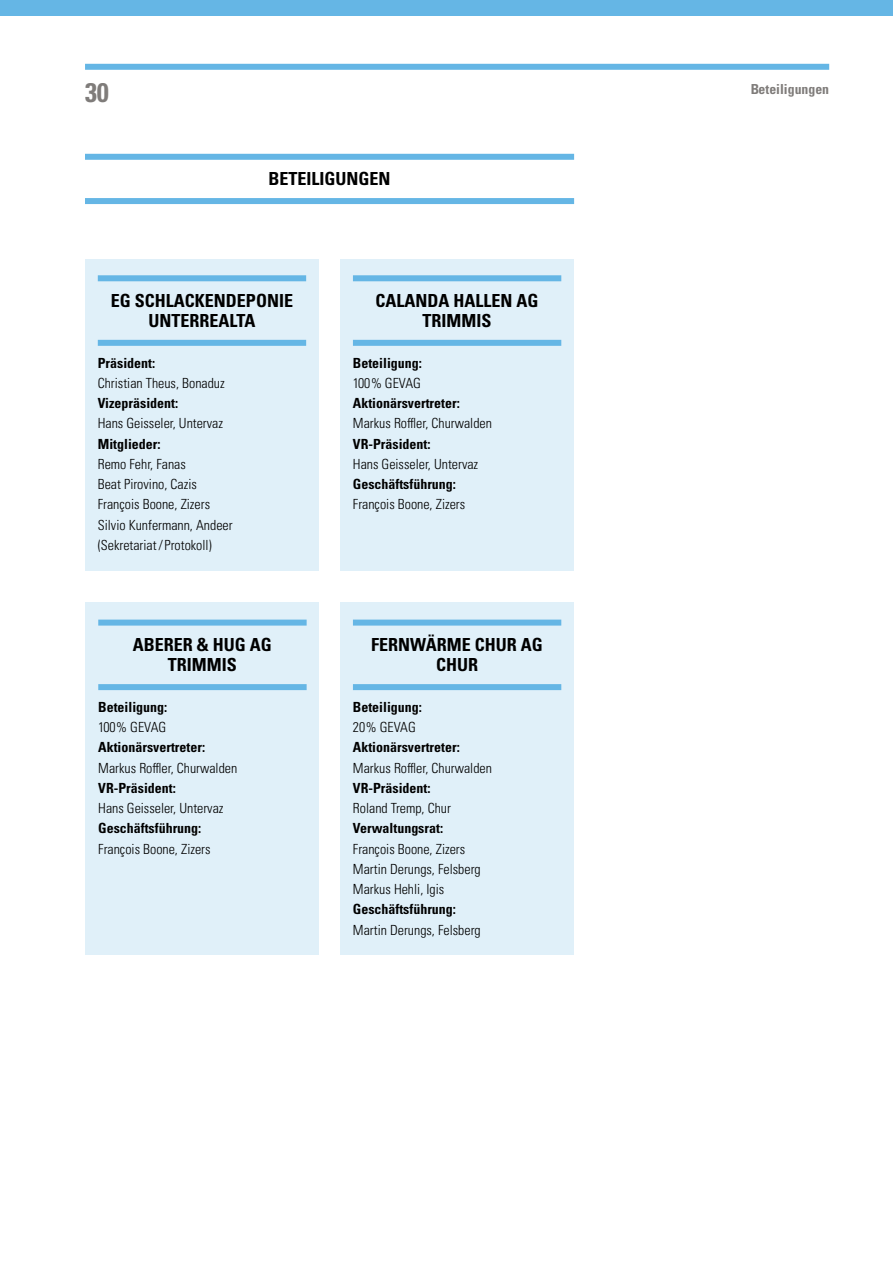
<style>
.page{position:relative;width:893px;height:1263px;background:#fff}
.page>*{position:absolute;margin:0;border:0;box-sizing:border-box;transform-origin:0 0}
.t1{font:700 condensed 26.85px "Univers LT Pro";color:#7f7c7a}
.t2{font:700 condensed 18px/20.2px "Univers LT Pro";color:#000;text-align:center}
.t3{font:300 condensed 13.95px/20.2px "Univers LT Pro";color:#000}
.t4{font:700 condensed 13.95px "Univers LT Pro";color:#000}
.t5{font:700 condensed 13.8px "Univers LT Pro";color:#7f7c7a}
</style>
<div class="page">
<div style="left:85px;top:64px;width:744px;height:6px;background:#65b6e5"></div>
<div style="left:0;top:0;width:893px;height:15px;background:#65b6e5"></div>
<div style="left:85px;top:259px;width:234px;height:311px;background:#e0f0f9"></div>
<div style="left:98px;top:275px;width:208px;height:6px;background:#65b6e5"></div>
<div style="left:98px;top:340px;width:208px;height:6px;background:#65b6e5"></div>
<div style="left:340px;top:259px;width:234px;height:311px;background:#e0f0f9"></div>
<div style="left:353px;top:275px;width:208px;height:6px;background:#65b6e5"></div>
<div style="left:353px;top:340px;width:208px;height:6px;background:#65b6e5"></div>
<div style="left:86px;top:603px;width:233px;height:352px;background:#e0f0f9"></div>
<div style="left:98px;top:620px;width:209px;height:6px;background:#65b6e5"></div>
<div style="left:98px;top:684px;width:209px;height:6px;background:#65b6e5"></div>
<div style="left:340px;top:603px;width:234px;height:352px;background:#e0f0f9"></div>
<div style="left:353px;top:620px;width:208px;height:6px;background:#65b6e5"></div>
<div style="left:353px;top:684px;width:208px;height:6px;background:#65b6e5"></div>
<div style="left:85px;top:154px;width:489px;height:6px;background:#65b6e5"></div>
<div style="left:85px;top:198px;width:489px;height:6px;background:#65b6e5"></div>
<h1 class="t1" style="left:85px;top:76px;width:25px">30</h1>
<p class="t5" style="left:750px;top:80px;width:80px">Beteiligungen</p>
<p class="t2" style="left:269px;top:168px;width:124px">BETEILIGUNGEN</p>
<p class="t2" style="left:111px;top:290px;width:184px">EG SCHLACKENDEPONIE<br>UNTERREALTA</p>
<p class="t4" style="left:98px;top:354px;width:59px">Präsident:</p>
<p class="t3" style="left:98px;top:372px;width:129px">Christian Theus, Bonaduz</p>
<p class="t4" style="left:98px;top:395px;width:82px">Vizepräsident:</p>
<p class="t3" style="left:98px;top:413px;width:127px">Hans Geisseler, Untervaz</p>
<p class="t4" style="left:98px;top:435px;width:64px">Mitglieder:</p>
<p class="t3" style="left:98px;top:453px;width:136px">Remo Fehr, Fanas<br>Beat Pirovino, Cazis<br>François Boone, Zizers<br>Silvio Kunfermann, Andeer (Sekretariat/Protokoll)</p>
<p class="t2" style="left:133px;top:634px;width:140px">ABERER &amp; HUG AG<br>TRIMMIS</p>
<p class="t4" style="left:98px;top:698px;width:70px">Beteiligung:</p>
<p class="t3" style="left:98px;top:716px;width:69px">100% GEVAG</p>
<p class="t4" style="left:98px;top:739px;width:108px">Aktionärsvertreter:</p>
<p class="t3" style="left:98px;top:757px;width:141px">Markus Roffler, Churwalden</p>
<p class="t4" style="left:98px;top:779px;width:79px">VR-Präsident:</p>
<p class="t3" style="left:98px;top:797px;width:127px">Hans Geisseler, Untervaz</p>
<p class="t4" style="left:98px;top:820px;width:105px">Geschäftsführung:</p>
<p class="t3" style="left:98px;top:838px;width:114px">François Boone, Zizers</p>
<p class="t2" style="left:376px;top:290px;width:164px">CALANDA HALLEN AG<br>TRIMMIS</p>
<p class="t4" style="left:353px;top:354px;width:70px">Beteiligung:</p>
<p class="t3" style="left:353px;top:372px;width:69px">100% GEVAG</p>
<p class="t4" style="left:353px;top:395px;width:108px">Aktionärsvertreter:</p>
<p class="t3" style="left:353px;top:413px;width:141px">Markus Roffler, Churwalden</p>
<p class="t4" style="left:353px;top:435px;width:79px">VR-Präsident:</p>
<p class="t3" style="left:353px;top:453px;width:127px">Hans Geisseler, Untervaz</p>
<p class="t4" style="left:353px;top:476px;width:105px">Geschäftsführung:</p>
<p class="t3" style="left:353px;top:494px;width:114px">François Boone, Zizers</p>
<p class="t2" style="left:371px;top:634px;width:173px">FERNWÄRME CHUR AG<br>CHUR</p>
<p class="t4" style="left:353px;top:698px;width:70px">Beteiligung:</p>
<p class="t3" style="left:353px;top:716px;width:64px">20% GEVAG</p>
<p class="t4" style="left:353px;top:739px;width:108px">Aktionärsvertreter:</p>
<p class="t3" style="left:353px;top:757px;width:141px">Markus Roffler, Churwalden</p>
<p class="t4" style="left:353px;top:779px;width:79px">VR-Präsident:</p>
<p class="t3" style="left:353px;top:797px;width:100px">Roland Tremp, Chur</p>
<p class="t4" style="left:353px;top:820px;width:92px">Verwaltungsrat:</p>
<p class="t3" style="left:353px;top:838px;width:129px">François Boone, Zizers<br>Martin Derungs, Felsberg<br>Markus Hehli, Igis</p>
<p class="t4" style="left:353px;top:901px;width:105px">Geschäftsführung:</p>
<p class="t3" style="left:353px;top:919px;width:129px">Martin Derungs, Felsberg</p>
</div>
